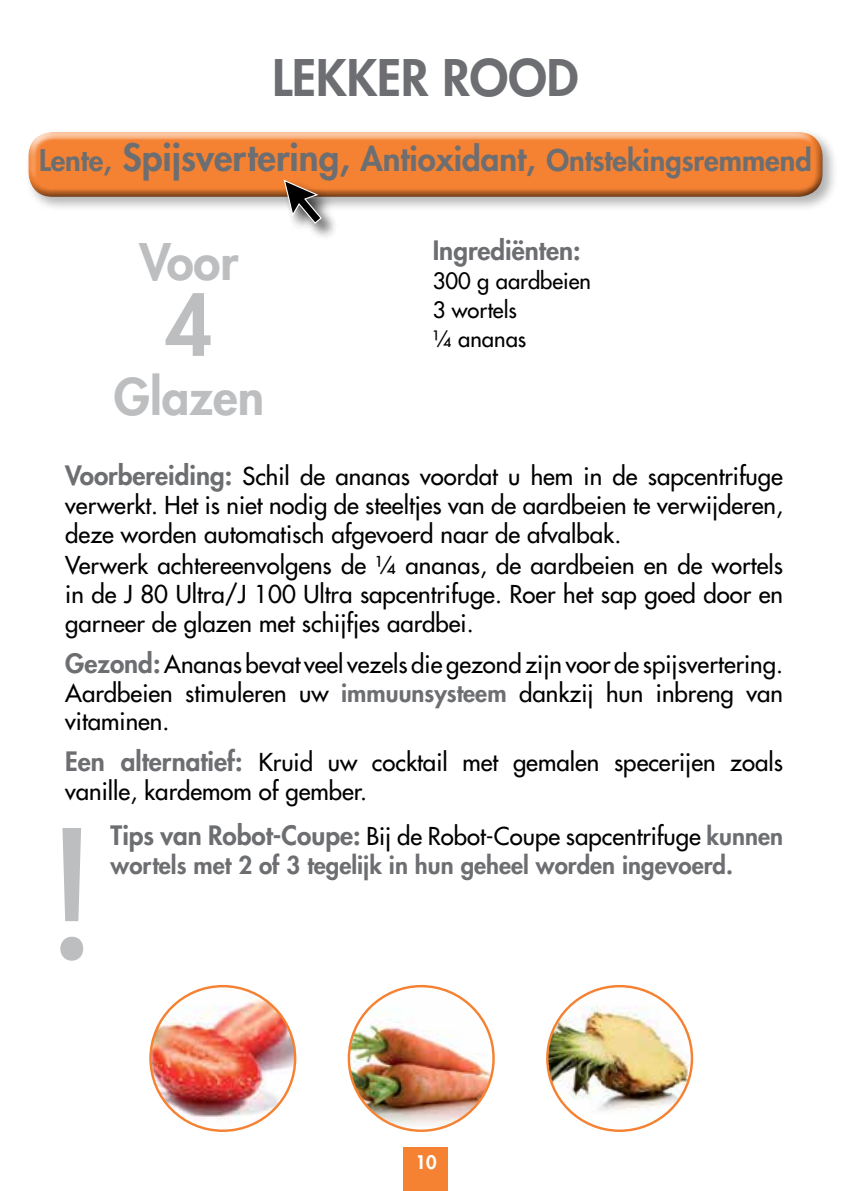
<style>
.page{position:relative;width:851px;height:1191px;background:#fff}
.page>*{position:absolute;margin:0;border:0;box-sizing:border-box;transform-origin:0 0}
.t1{font:193.6px "Myriad Pro";color:#bcbec0}
.t2{font:800 81.8px "Futura";color:#bcbec0}
.t3{font:800 49px "Futura";color:#6d6e71}
.t4{font:800 49px "Futura";color:#bcbec0}
.t5{font:800 29px "Futura";color:#6d6e71}
.t6{font:800 26px "Futura";color:#6d6e71}
.t7{font:24px/28.8px "Futura";color:#000;text-align:justify}
.t8{font:800 24px/28.8px "Futura";color:#6d6e71}
.t9{font:22px/29.2px "Futura";color:#000}
.t10{font:800 18.2px "Futura";color:#fff}
.s1{font-size:36.8px}
.s2{font-size:32.8px}
.s3{font-weight:800;font-size:26px;color:#6d6e71}
.s4{font-weight:800;color:#6d6e71}
.s5{font-size:26px}
.s6{font-weight:400;color:#000}
</style>
<div class="page">
<div style="left:403px;top:1146px;width:45px;height:45px;background:#f58232"></div>
<img style="left:150px;top:986px;width:145px;height:144px;border-radius:72px">
<img style="left:349px;top:986px;width:144px;height:144px;border-radius:72px">
<img style="left:547px;top:986px;width:144px;height:144px;border-radius:72px">
<div style="left:25px;top:128px;width:812px;height:84px;background:#000;opacity:.3"></div>
<div style="left:26px;top:131px;width:796px;height:49px;background:#fac5a0"></div>
<div style="left:26px;top:134px;width:796px;height:67px;background:#000;opacity:.7"></div>
<div style="left:282px;top:178px;width:57px;height:63px;background:#000;opacity:.75"></div>
<svg style="left:283px;top:179px;width:39px;height:46px;background:#927b6b"></svg>
<h3 class="t3" style="left:272px;top:46px;width:307px">lekker rood</h3>
<p class="t5" style="left:39px;top:142px;width:774px">Lente, <span class="s1">Spijsvertering,</span> <span class="s2">Antioxidant,</span> Ontstekingsremmend</p>
<h3 class="t4" style="left:139px;top:230px;width:101px">Voor</h3>
<h2 class="t2" style="left:165px;top:274px;width:49px">4</h2>
<h3 class="t4" style="left:114px;top:366px;width:152px">Glazen</h3>
<p class="t6" style="left:432px;top:233px;width:149px">Ingrediënten:</p>
<p class="t9" style="left:432px;top:266px;width:160px">300 g aardbeien<br>3 wortels<br>¼ ananas</p>
<p class="t7" style="left:65px;top:462px;width:719px"><span class="s3">Voorbereiding:</span> Schil de ananas voordat u hem in de sapcentrifuge verwerkt. Het is niet nodig de steeltjes van de aardbeien te verwijderen, deze worden automatisch afgevoerd naar de afvalbak.</p>
<p class="t7" style="left:65px;top:551px;width:719px">Verwerk achtereenvolgens de ¼ ananas, de aardbeien en de wortels in de J 80 Ultra/J 100 Ultra sapcentrifuge. Roer het sap goed door en garneer de glazen met schijfjes aardbei.</p>
<p class="t7" style="left:65px;top:649px;width:719px"><span class="s3">Gezond:</span> Ananas bevat veel vezels die gezond zijn voor de spijsvertering.<br>Aardbeien stimuleren uw <span class="s4">immuunsysteem</span> dankzij hun inbreng van vitaminen.</p>
<p class="t7" style="left:65px;top:747px;width:719px"><span class="s3">Een alternatief:</span> Kruid uw cocktail met gemalen specerijen zoals vanille, kardemom of gember.</p>
<p class="t8" style="left:111px;top:822px;width:673px"><span class="s5">Tips van Robot-Coupe:</span> <span class="s6">Bij de Robot-Coupe sapcentrifuge</span> kunnen wortels met 2 of 3 tegelijk in hun geheel worden ingevoerd.</p>
<h1 class="t1" style="left:49px;top:774px;width:46px">!</h1>
<p class="t10" style="left:415px;top:1151px;width:23px">10</p>
</div>
